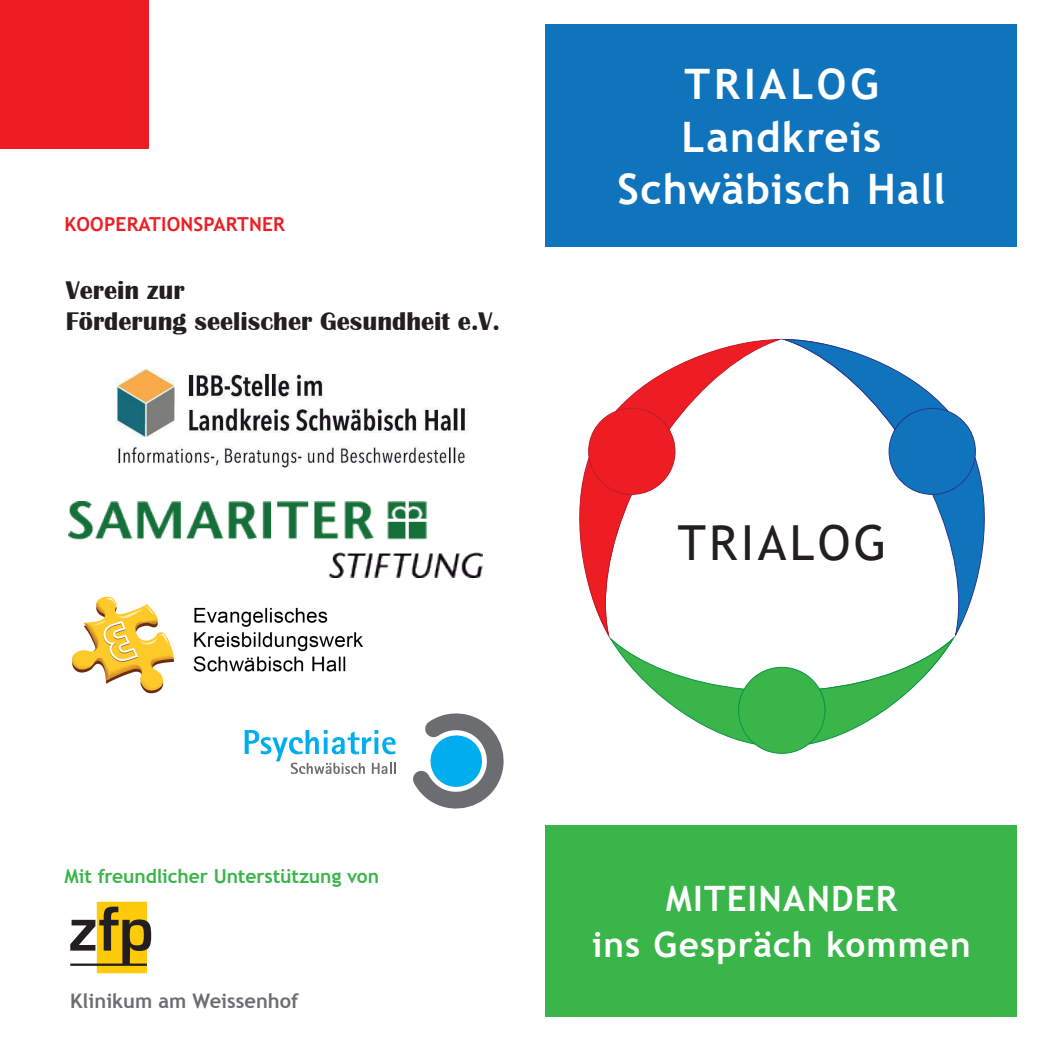
<style>
.page{position:relative;width:1042px;height:1042px;background:#fff}
.page>*{position:absolute;margin:0;border:0;box-sizing:border-box;transform-origin:0 0}
.t1{font:48.3px "Trebuchet MS";letter-spacing:.07em;color:#231f20}
.t2{font:700 42px/52.5px "Trebuchet MS";letter-spacing:.03em;color:#fff;text-align:center}
.t3{font:700 35px/45.5px "Trebuchet MS";letter-spacing:.035em;color:#fff;text-align:center}
.t4{font:700 26.25px/31.5px "Britannic";color:#231f20}
.t5{font:700 20.12px "Trebuchet MS";color:#6c6d70}
.t6{font:700 19.25px "Trebuchet MS";letter-spacing:-.005em;color:#3ab54a}
.t7{font:700 19.25px "Trebuchet MS";letter-spacing:.01em;color:#ee1d23}
</style>
<div class="page">
<div style="left:0;top:0;width:149px;height:149px;background:#ee1d23"></div>
<div style="left:546px;top:25px;width:471px;height:222px;background:#1074bc"></div>
<svg style="left:579px;top:338px;width:406px;height:416px"></svg>
<div style="left:546px;top:825px;width:471px;height:192px;background:#3ab54a"></div>
<div style="left:97px;top:901px;width:50px;height:72px;background:#feca0a"></div>
<svg style="left:70px;top:906px;width:81px;height:60px"></svg>
<img style="left:72px;top:596px;width:291px;height:98px">
<img style="left:68px;top:501px;width:414px;height:77px">
<img style="left:115px;top:369px;width:353px;height:99px">
<svg style="left:245px;top:719px;width:259px;height:90px"></svg>
<p class="t7" style="left:64px;top:212px;width:222px">KOOPERATIONSPARTNER</p>
<p class="t4" style="left:66px;top:274px;width:436px">Verein zur<br>Förderung seelischer Gesundheit e.V.</p>
<h2 class="t2" style="left:617px;top:58px;width:329px">TRIALOG<br>Landkreis<br>Schwäbisch Hall</h2>
<h1 class="t1" style="left:678px;top:513px;width:210px">TRIALOG</h1>
<p class="t6" style="left:64px;top:863px;width:316px">Mit freundlicher Unterstützung von</p>
<p class="t5" style="left:70px;top:988px;width:230px">Klinikum am Weissenhof</p>
<h3 class="t3" style="left:592px;top:876px;width:380px">MITEINANDER<br>ins Gespräch kommen</h3>
</div>
